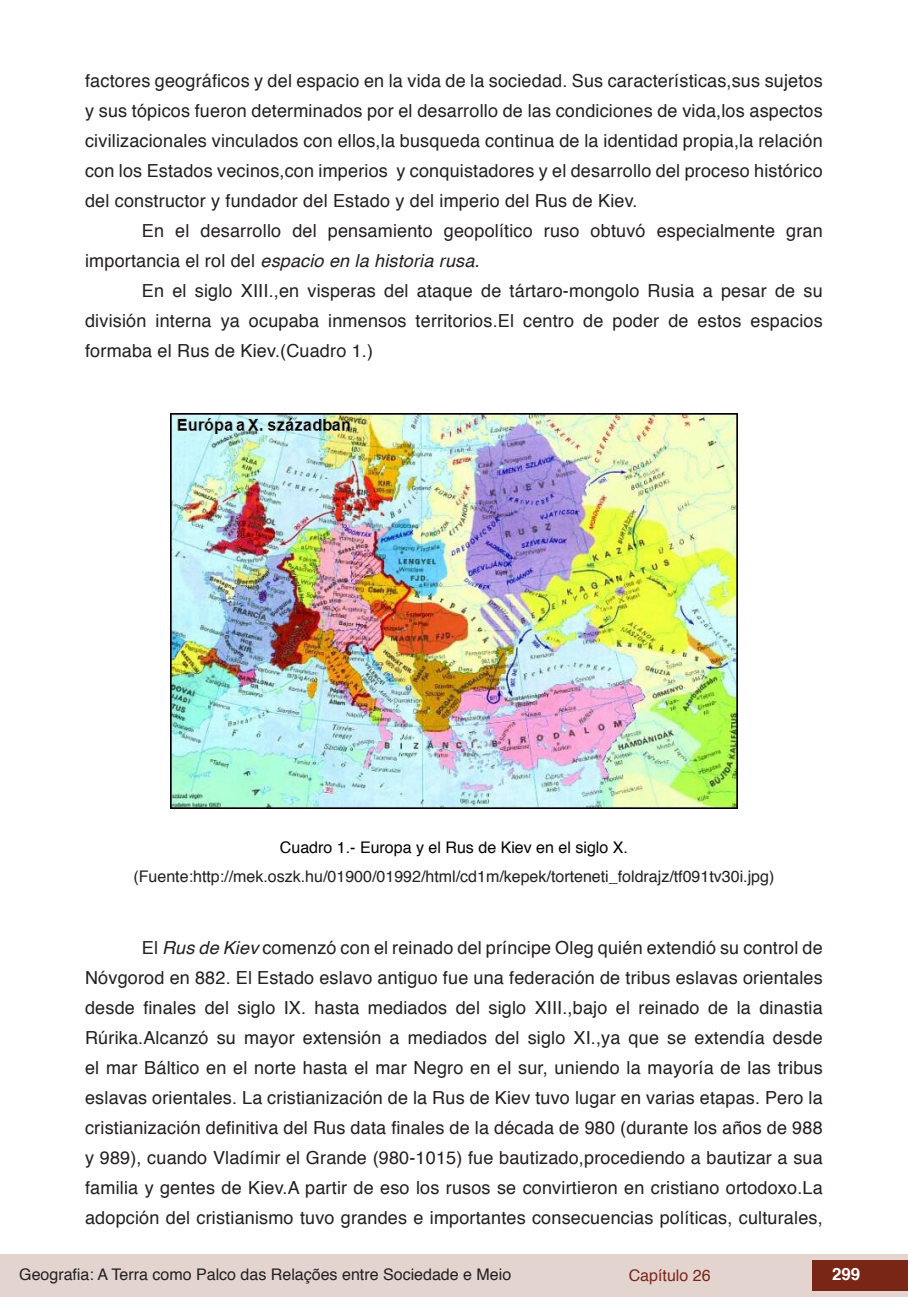
<style>
.page{position:relative;width:908px;height:1304px;background:#fff}
.page>*{position:absolute;margin:0;border:0;box-sizing:border-box;transform-origin:0 0}
.t1{font:18px/30px "Helvetica";letter-spacing:.01em;color:#231f20;text-align:justify}
.t2{font:700 16.8px "Helvetica";color:#fff}
.t3{font:16px "Helvetica";color:#231f20}
.t4{font:16px "Helvetica";color:#000}
.t5{font:16px "Helvetica";color:#7a2616}
.s1{font-style:italic}
</style>
<div class="page">
<div style="left:0;top:1254px;width:906px;height:43px;background:#e4d4d0"></div>
<div style="left:812px;top:1261px;width:95px;height:30px;background:#7a2616"></div>
<img style="left:170px;top:414px;width:567px;height:394px">
<p class="t1" style="left:85px;top:66px;width:738px">factores geográficos y del espacio en la vida de la sociedad. Sus características,sus sujetos y sus tópicos fueron determinados por el desarrollo de las condiciones de vida,los aspectos civilizacionales vinculados con ellos,la busqueda continua de la identidad propia,la relación con los Estados vecinos,con imperios y conquistadores y el desarrollo del proceso histórico del constructor y fundador del Estado y del imperio del Rus de Kiev.</p>
<p class="t1" style="left:85px;top:216px;width:738px;text-indent:57px">En el desarrollo del pensamiento geopolítico ruso obtuvó especialmente gran importancia el rol del <span class="s1">espacio en la historia rusa.</span></p>
<p class="t1" style="left:85px;top:276px;width:738px;text-indent:57px">En el siglo XIII.,en visperas del ataque de tártaro-mongolo Rusia a pesar de su división interna ya ocupaba inmensos territorios.El centro de poder de estos espacios formaba el Rus de Kiev.(Cuadro 1.)</p>
<p class="t4" style="left:280px;top:835px;width:349px">Cuadro 1.- Europa y el Rus de Kiev en el siglo X.</p>
<p class="t3" style="left:133px;top:864px;width:642px">(Fuente:http://mek.oszk.hu/01900/01992/html/cd1m/kepek/torteneti_foldrajz/tf091tv30i.jpg)</p>
<p class="t1" style="left:85px;top:933px;width:738px;text-indent:57px">El <span class="s1">Rus de Kiev</span> comenzó con el reinado del príncipe Oleg quién extendió su control de Nóvgorod en 882. El Estado eslavo antiguo fue una federación de tribus eslavas orientales desde finales del siglo IX. hasta mediados del siglo XIII.,bajo el reinado de la dinastia Rúrika.Alcanzó su mayor extensión a mediados del siglo XI.,ya que se extendía desde el mar Báltico en el norte hasta el mar Negro en el sur, uniendo la mayoría de las tribus eslavas orientales. La cristianización de la Rus de Kiev tuvo lugar en varias etapas. Pero la cristianización definitiva del Rus data finales de la década de 980 (durante los años de 988 y 989), cuando Vladímir el Grande (980-1015) fue bautizado,procediendo a bautizar a sua familia y gentes de Kiev.A partir de eso los rusos se convirtieron en cristiano ortodoxo.La adopción del cristianismo tuvo grandes e importantes consecuencias políticas, culturales,</p>
<p class="t3" style="left:19px;top:1262px;width:493px">Geografia: A Terra como Palco das Relações entre Sociedade e Meio</p>
<p class="t5" style="left:628px;top:1263px;width:83px">Capítulo 26</p>
<p class="t2" style="left:831px;top:1261px;width:30px">299</p>
</div>
